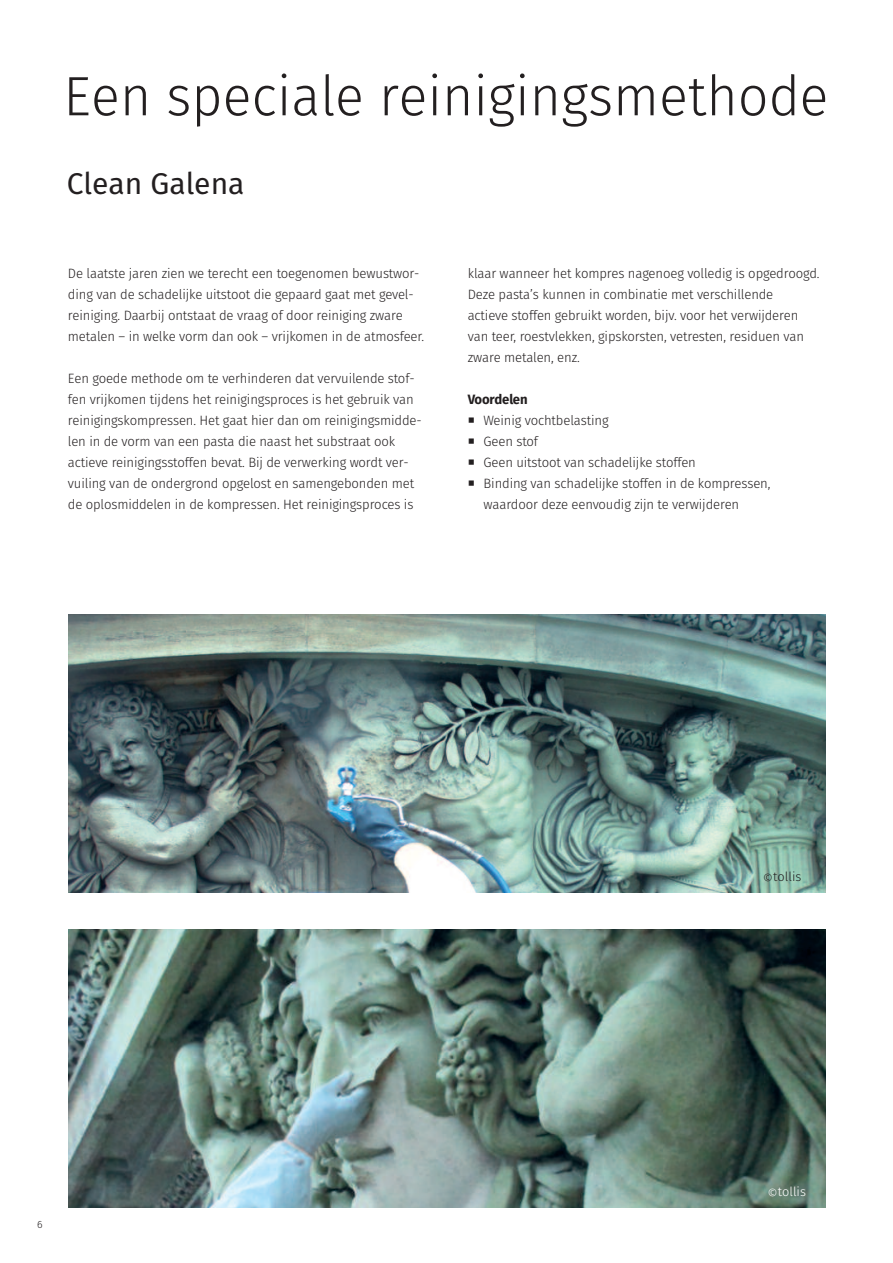
<style>
.page{position:relative;width:893px;height:1263px;background:#fff}
.page>*{position:absolute;margin:0;border:0;box-sizing:border-box;transform-origin:0 0}
.t1{font:300 55.5px "Fira Sans";color:#231f20}
.t2{font:30px "Fira Sans";color:#231f20}
.t3{font:300 13.5px/21px "Fira Sans";letter-spacing:-.01em;color:#231f20}
.t4{font:700 13.5px "Fira Sans";letter-spacing:-.015em;color:#231f20}
.t5{font:300 12.75px "Fira Sans";color:#231f20}
.t6{font:300 12.75px "Fira Sans";color:#fff}
.t7{font:300 10.5px "Fira Sans";color:#231f20}
</style>
<div class="page">
<img style="left:68px;top:614px;width:757px;height:278px">
<img style="left:68px;top:929px;width:757px;height:278px">
<h1 class="t1" style="left:63px;top:57px;width:767px">Een speciale reinigingsmethode</h1>
<h2 class="t2" style="left:67px;top:163px;width:179px">Clean Galena</h2>
<p class="t3" style="left:68px;top:264px;width:358px">De laatste jaren zien we terecht een toegenomen bewustwor&shy;ding van de schadelijke uitstoot die gepaard gaat met gevel&shy;reiniging. Daarbij ontstaat de vraag of door reiniging zware metalen – in welke vorm dan ook – vrijkomen in de atmosfeer.</p>
<p class="t3" style="left:68px;top:369px;width:355px">Een goede methode om te verhinderen dat vervuilende stof&shy;fen vrijkomen tijdens het reinigingsproces is het gebruik van reinigingskompressen. Het gaat hier dan om reinigingsmidde&shy;len in de vorm van een pasta die naast het substraat ook actieve reinigingsstoffen bevat. Bij de verwerking wordt ver&shy;vuiling van de ondergrond opgelost en samengebonden met de oplosmiddelen in de kompressen. Het reinigingsproces is</p>
<p class="t3" style="left:468px;top:264px;width:353px">klaar wanneer het kompres nagenoeg volledig is opgedroogd.<br>Deze pasta’s kunnen in combinatie met verschillende<br>actieve stoffen gebruikt worden, bijv. voor het verwijderen van teer, roestvlekken, gipskorsten, vetresten, residuen van zware metalen, enz.</p>
<p class="t4" style="left:468px;top:390px;width:61px">Voordelen</p>
<p class="t3" style="left:468px;top:411px;width:142px">○ Weinig vochtbelasting</p>
<p class="t3" style="left:468px;top:432px;width:72px">○ Geen stof</p>
<p class="t3" style="left:468px;top:453px;width:230px">○ Geen uitstoot van schadelijke stoffen</p>
<p class="t3" style="left:484px;top:474px;width:288px;text-indent:-16px">○ Binding van schadelijke stoffen in de kompressen, waardoor deze eenvoudig zijn te verwijderen</p>
<p class="t7" style="left:37px;top:1217px;width:7px">6</p>
<p class="t5" style="left:763px;top:868px;width:40px">©tollis</p>
<p class="t6" style="left:767px;top:1183px;width:40px">©tollis</p>
</div>
